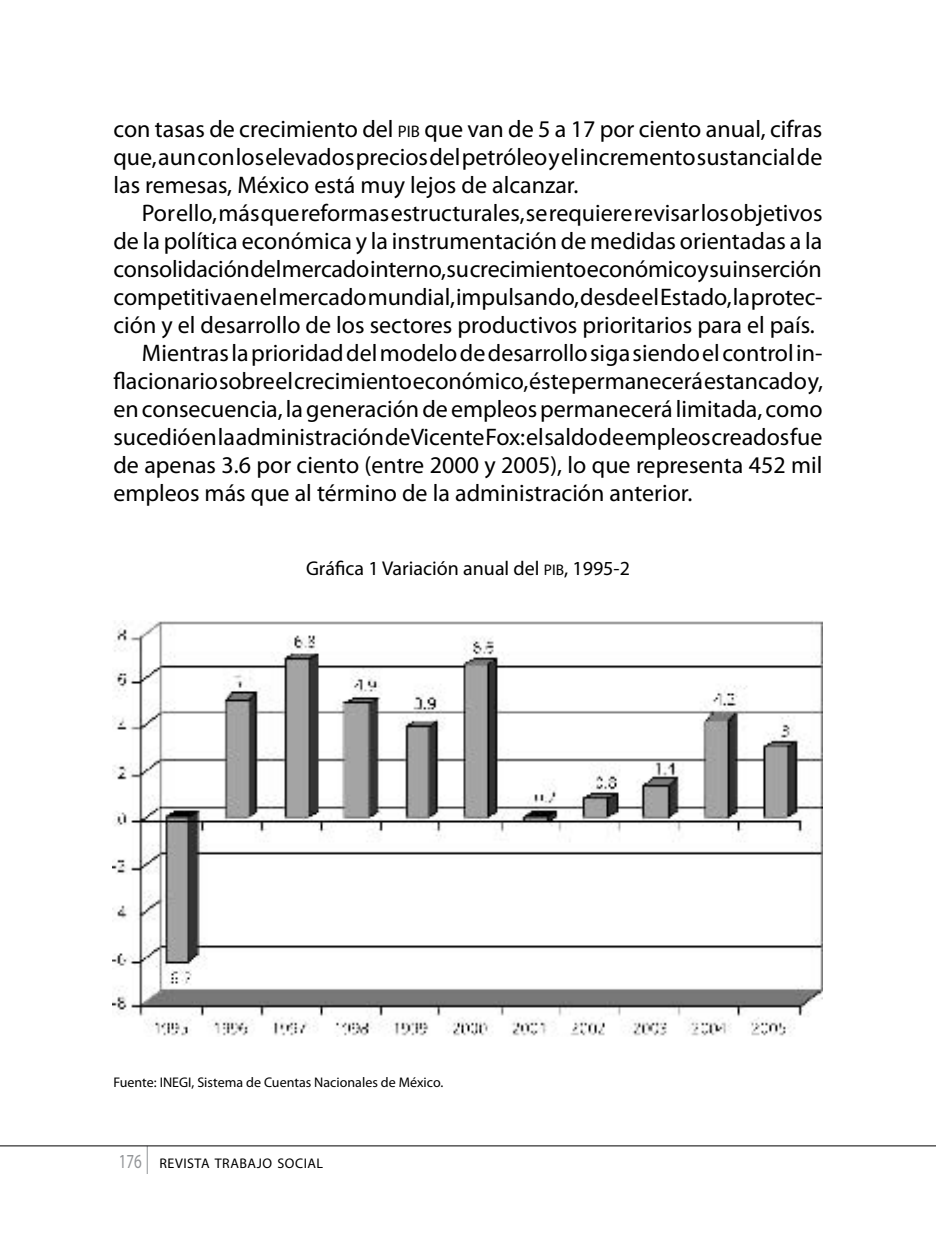
<style>
.page{position:relative;width:936px;height:1248px;background:#fff}
.page>*{position:absolute;margin:0;border:0;box-sizing:border-box;transform-origin:0 0}
.t1{font:24px "Myriad Pro";color:#000}
.t2{font:20px "Myriad Pro";color:#000}
.t3{font:14px "Myriad Pro";color:#000}
.t4{font:14px "Myriad Pro";letter-spacing:.035em;color:#000}
.s1{font-size:16.8px}
.s2{font-size:15.4px}
.s3{font-size:20px;color:#939598}
</style>
<div class="page">
<svg style="left:147px;top:1146px;width:1px;height:27px"></svg>
<hr style="left:0;top:1145px;width:935px;height:1px;background:#000">
<img style="left:112px;top:620px;width:710px;height:415px">
<p class="t1" style="left:113px;top:114px;width:710px">con tasas de crecimiento del <span class="s1">PIB</span> que van de 5 a 17 por ciento anual, cifras</p>
<p class="t1" style="left:113px;top:142px;width:710px">que, aun con los elevados precios del petróleo y el incremento sustancial de</p>
<p class="t1" style="left:113px;top:170px;width:466px">las remesas, México está muy lejos de alcanzar.</p>
<p class="t1" style="left:142px;top:198px;width:682px">Por ello, más que reformas estructurales, se requiere revisar los objetivos</p>
<p class="t1" style="left:113px;top:226px;width:710px">de la política económica y la instrumentación de medidas orientadas a la</p>
<p class="t1" style="left:113px;top:254px;width:709px">consolidación del mercado interno, su crecimiento económico y su inserción</p>
<p class="t1" style="left:113px;top:282px;width:710px">competitiva en el mercado mundial, impulsando, desde el Estado, la protec-</p>
<p class="t1" style="left:113px;top:310px;width:703px">ción y el desarrollo de los sectores productivos prioritarios para el país.</p>
<p class="t1" style="left:142px;top:338px;width:682px">Mientras la prioridad del modelo de desarrollo siga siendo el control in-</p>
<p class="t1" style="left:113px;top:366px;width:711px">flacionario sobre el crecimiento económico, éste permanecerá estancado y,</p>
<p class="t1" style="left:113px;top:394px;width:710px">en consecuencia, la generación de empleos permanecerá limitada, como</p>
<p class="t1" style="left:113px;top:422px;width:710px">sucedió en la administración de Vicente Fox: el saldo de empleos creados fue</p>
<p class="t1" style="left:113px;top:450px;width:710px">de apenas 3.6 por ciento (entre 2000 y 2005), lo que representa 452 mil</p>
<p class="t1" style="left:113px;top:478px;width:580px">empleos más que al término de la administración anterior.</p>
<p class="t2" style="left:306px;top:555px;width:325px">Gráfica 1 Variación anual del <span class="s2">PIB</span>, 1995-2</p>
<p class="t3" style="left:113px;top:1073px;width:331px">Fuente: IN EGI, Sistema de Cuentas Nacionales de México.</p>
<p class="t4" style="left:119px;top:1154px;width:206px"><span class="s3">176</span> REVISTA TRABAJO SOCIAL</p>
</div>
